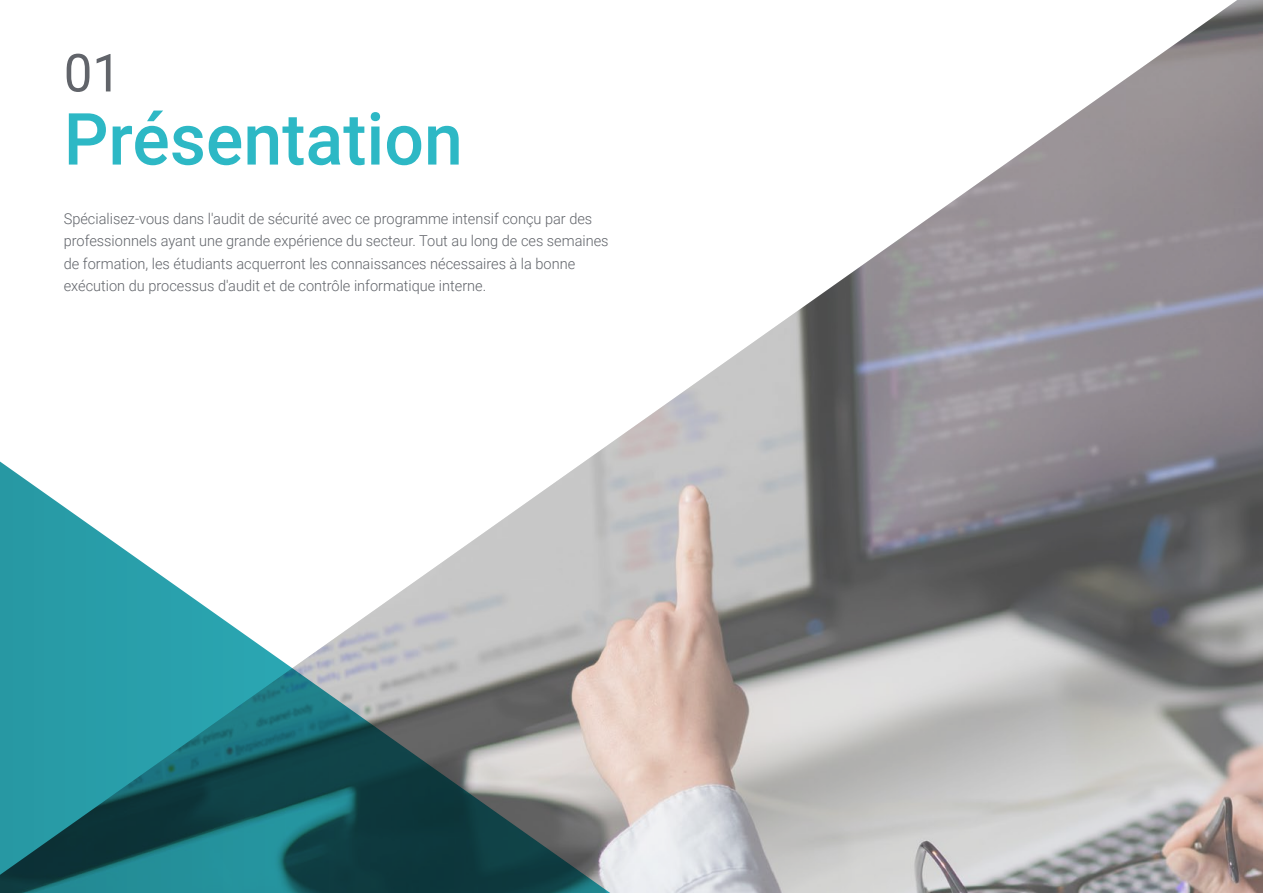
<style>
.page{position:relative;width:1263px;height:893px;background:#fff}
.page>*{position:absolute;margin:0;border:0;box-sizing:border-box;transform-origin:0 0}
.t1{font:500 72px "Roboto";color:#2db8c5}
.t2{font:52.5px "Roboto";color:#61646a}
.t3{font:300 15px/22.5px "Roboto";color:#61646a}
</style>
<div class="page">
<img style="left:607px;top:0;width:656px;height:893px">
<svg style="left:0;top:446px;width:640px;height:447px"></svg>
<h2 class="t2" style="left:64px;top:36px;width:59px">01</h2>
<h1 class="t1" style="left:64px;top:89px;width:401px">Présentation</h1>
<p class="t3" style="left:64px;top:207px;width:546px">Spécialisez-vous dans l'audit de sécurité avec ce programme intensif conçu par des professionnels ayant une grande expérience du secteur. Tout au long de ces semaines de formation, les étudiants acquerront les connaissances nécessaires à la bonne exécution du processus d'audit et de contrôle informatique interne.</p>
</div>
